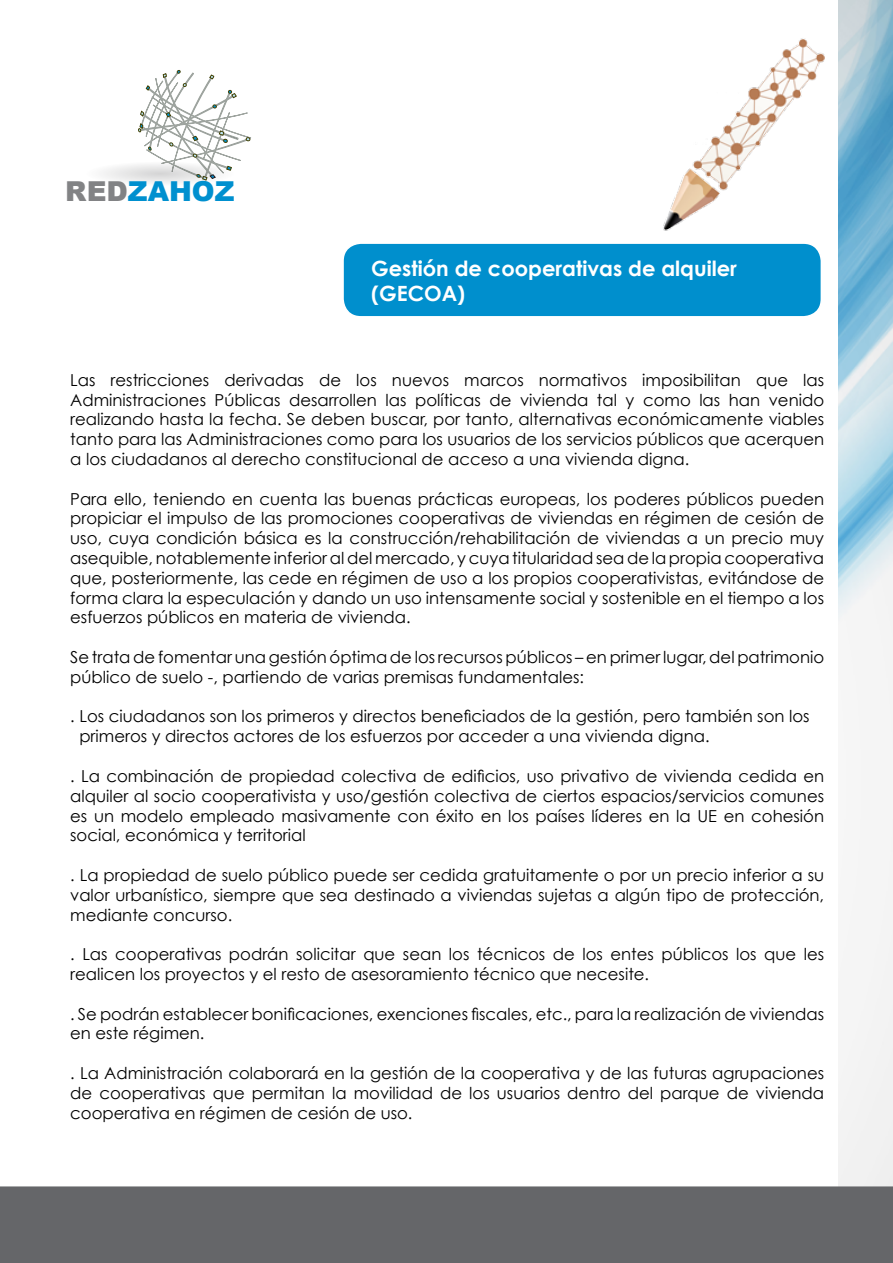
<style>
.page{position:relative;width:893px;height:1263px;background:#fff}
.page>*{position:absolute;margin:0;border:0;box-sizing:border-box;transform-origin:0 0}
.t1{font:900 27.45px "Arial";color:#0090cf}
.t2{font:700 21px "Century Gothic";color:#fff}
.t3{font:16.5px/19.8px "Century Gothic";color:#000;text-align:justify}
.s1{color:#828385}
</style>
<div class="page">
<img style="left:839px;top:0;width:54px;height:1186px">
<svg style="left:103px;top:70px;width:148px;height:113px"></svg>
<div style="left:343px;top:243px;width:478px;height:74px;background:#008fcd;border-radius:18px"></div>
<div style="left:342px;top:242px;width:480px;height:76px;border:2px solid #fff;border-radius:18px"></div>
<img style="left:663px;top:38px;width:161px;height:193px">
<div style="left:0;top:1186px;width:893px;height:77px;background:#656669"></div>
<p class="t1" style="left:65px;top:171px;width:171px"><span class="s1">RED</span>ZAHOZ</p>
<p class="t2" style="left:371px;top:255px;width:367px">Gestión de cooperativas de alquiler</p>
<p class="t2" style="left:371px;top:280px;width:96px">(GECOA)</p>
<p class="t3" style="left:70px;top:370px;width:755px">Las restricciones derivadas de los nuevos marcos normativos imposibilitan que las Administraciones Públicas desarrollen las políticas de vivienda tal y como las han venido realizando hasta la fecha. Se deben buscar, por tanto, alternativas económicamente viables tanto para las Administraciones como para los usuarios de los servicios públicos que acerquen a los ciudadanos al derecho constitucional de acceso a una vivienda digna.</p>
<p class="t3" style="left:70px;top:489px;width:755px">Para ello, teniendo en cuenta las buenas prácticas europeas, los poderes públicos pueden propiciar el impulso de las promociones cooperativas de viviendas en régimen de cesión de uso, cuya condición básica es la construcción/rehabilitación de viviendas a un precio muy asequible, notablemente inferior al del mercado, y cuya titularidad sea de la propia cooperativa que, posteriormente, las cede en régimen de uso a los propios cooperativistas, evitándose de forma clara la especulación y dando un uso intensamente social y sostenible en el tiempo a los esfuerzos públicos en materia de vivienda.</p>
<p class="t3" style="left:70px;top:647px;width:755px">Se trata de fomentar una gestión óptima de los recursos públicos – en primer lugar, del patrimonio público de suelo -, partiendo de varias premisas fundamentales:</p>
<p class="t3" style="left:70px;top:706px;width:741px">. Los ciudadanos son los primeros y directos beneficiados de la gestión, pero también son los</p>
<p class="t3" style="left:79px;top:726px;width:632px">primeros y directos actores de los esfuerzos por acceder a una vivienda digna.</p>
<p class="t3" style="left:70px;top:766px;width:755px">. La combinación de propiedad colectiva de edificios, uso privativo de vivienda cedida en alquiler al socio cooperativista y uso/gestión colectiva de ciertos espacios/servicios comunes es un modelo empleado masivamente con éxito en los países líderes en la UE en cohesión social, económica y territorial</p>
<p class="t3" style="left:70px;top:865px;width:755px">. La propiedad de suelo público puede ser cedida gratuitamente o por un precio inferior a su valor urbanístico, siempre que sea destinado a viviendas sujetas a algún tipo de protección, mediante concurso.</p>
<p class="t3" style="left:70px;top:944px;width:755px">. Las cooperativas podrán solicitar que sean los técnicos de los entes públicos los que les realicen los proyectos y el resto de asesoramiento técnico que necesite.</p>
<p class="t3" style="left:70px;top:1003px;width:755px">. Se podrán establecer bonificaciones, exenciones fiscales, etc., para la realización de viviendas en este régimen.</p>
<p class="t3" style="left:70px;top:1063px;width:755px">. La Administración colaborará en la gestión de la cooperativa y de las futuras agrupaciones de cooperativas que permitan la movilidad de los usuarios dentro del parque de vivienda cooperativa en régimen de cesión de uso.</p>
</div>
